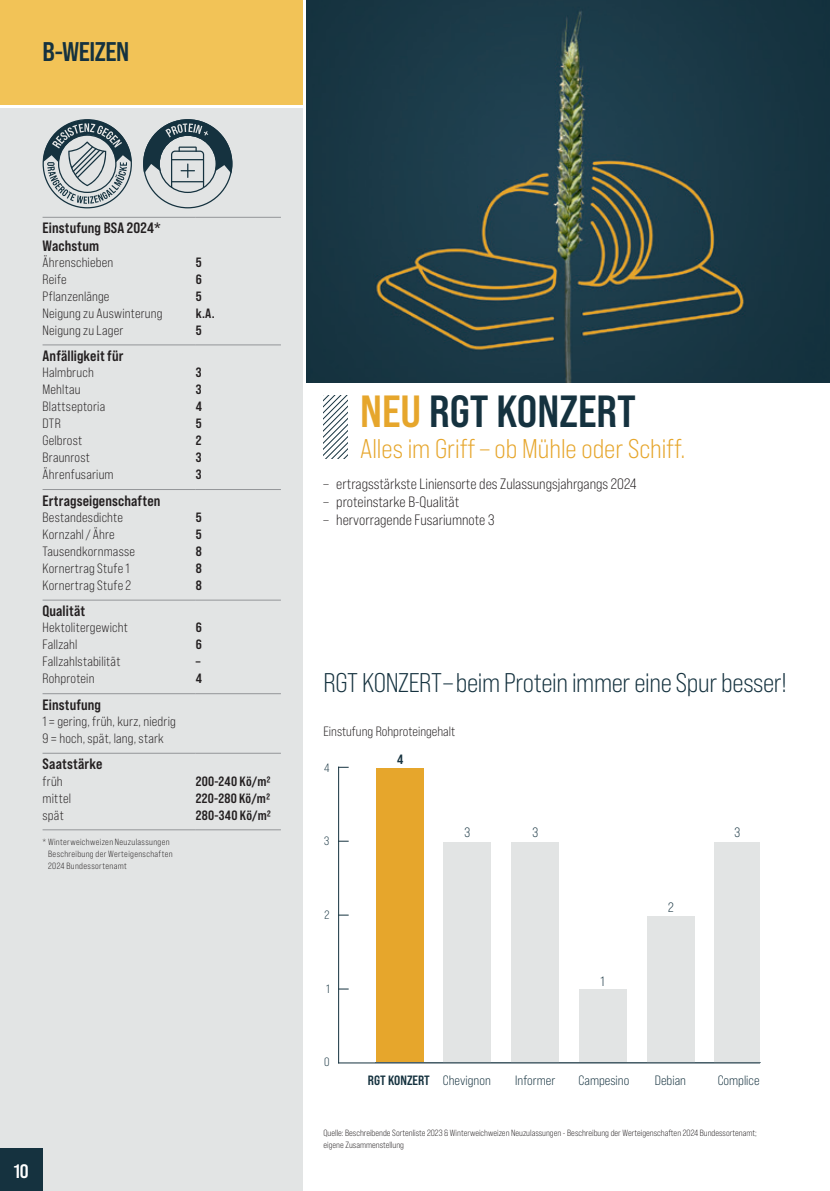
<style>
.page{position:relative;width:830px;height:1191px;background:#fff}
.page>*{position:absolute;margin:0;border:0;box-sizing:border-box;transform-origin:0 0}
.t1{font:45px "Bebas Neue Pro Sm E Bd";color:#15323f}
.t2{font:27px "Bebas Neue Pro Sm E Bk";letter-spacing:-.015em;color:#15323f}
.t3{font:27px "Bebas Neue Pro Sm E Bk";color:#e6a62c}
.t4{font:27px "Bebas Neue Pro Sm E Bd";letter-spacing:-.02em;color:#15323f}
.t5{font:19.5px "Bebas Neue Pro Sm E Bd";color:#fff}
.t6{font:15px "Bebas Neue Pro Sm E Bk";color:#231f20}
.t7{font:15px/18px "Bebas Neue Pro Sm E Bd";letter-spacing:.01em;color:#231f20}
.t8{font:14.1px "Bebas Neue Pro Semi Exp";color:#15323f;scale:1.32 1}
.t9{font:13.5px/16.5px "Bebas Neue Pro Sm E Bk";letter-spacing:.01em;color:#231f20}
.t10{font:13.5px "Bebas Neue Pro Sm E Bd";letter-spacing:.01em;color:#231f20}
.t11{font:13.5px "Bebas Neue Pro Sm E Bk";color:#15323f}
.t12{font:13.5px "Bebas Neue Pro Sm E Bd";color:#15323f}
.t13{font:12px "Bebas Neue Pro Sm E Bk";color:#15323f}
.t14{font:9px/12px "Bebas Neue Pro Sm E Bk";color:#231f20}
.t15{font:9px/12px "Bebas Neue Pro Sm E Bk";letter-spacing:.035em;color:#231f20}
.s1{color:#e6a62c}
.s2{font-family:"Bebas Neue Pro Sm E Bk"}
</style>
<div class="page">
<div style="left:0;top:108px;width:302px;height:1083px;background:#e2e4e4"></div>
<div style="left:0;top:0;width:302px;height:104px;background:#f2c357"></div>
<img style="left:306px;top:0;width:523px;height:383px">
<svg style="left:323px;top:395px;width:24px;height:63px"></svg>
<div style="left:714px;top:842px;width:45px;height:220px;background:#e2e4e4"></div>
<div style="left:646px;top:915px;width:47px;height:147px;background:#e2e4e4"></div>
<div style="left:578px;top:989px;width:48px;height:73px;background:#e2e4e4"></div>
<div style="left:511px;top:842px;width:47px;height:220px;background:#e2e4e4"></div>
<div style="left:443px;top:842px;width:47px;height:220px;background:#e2e4e4"></div>
<div style="left:375px;top:768px;width:48px;height:294px;background:#e6a62c"></div>
<hr style="left:338px;top:1062px;width:421px;height:1px;background:#15323f">
<hr style="left:338px;top:766px;width:1px;height:297px;background:#15323f">
<hr style="left:43px;top:217px;width:153px;height:1px;background:#939598">
<hr style="left:196px;top:217px;width:85px;height:1px;background:#939598">
<hr style="left:43px;top:344px;width:153px;height:1px;background:#939598">
<hr style="left:196px;top:344px;width:85px;height:1px;background:#939598">
<hr style="left:43px;top:489px;width:153px;height:1px;background:#939598">
<hr style="left:196px;top:489px;width:85px;height:1px;background:#939598">
<hr style="left:43px;top:600px;width:153px;height:1px;background:#939598">
<hr style="left:196px;top:600px;width:85px;height:1px;background:#939598">
<hr style="left:43px;top:693px;width:153px;height:1px;background:#939598">
<hr style="left:196px;top:693px;width:85px;height:1px;background:#939598">
<hr style="left:43px;top:753px;width:153px;height:1px;background:#939598">
<hr style="left:196px;top:753px;width:85px;height:1px;background:#939598">
<hr style="left:43px;top:829px;width:153px;height:1px;background:#939598">
<hr style="left:196px;top:829px;width:85px;height:1px;background:#939598">
<svg style="left:43px;top:119px;width:89px;height:89px"></svg>
<svg style="left:143px;top:119px;width:89px;height:89px"></svg>
<div style="left:0;top:1148px;width:43px;height:43px;background:#15323f"></div>
<h2 class="t4" style="left:43px;top:36px;width:88px">B-WEIZEN</h2>
<p class="t7" style="left:43px;top:218px;width:120px">Einstufung BSA 2024*<br>Wachstum</p>
<p class="t9" style="left:43px;top:253px;width:72px">Ährenschieben</p>
<p class="t10" style="left:196px;top:254px;width:7px">5</p>
<p class="t9" style="left:43px;top:270px;width:26px">Reife</p>
<p class="t10" style="left:196px;top:271px;width:8px">6</p>
<p class="t9" style="left:43px;top:287px;width:68px">Pflanzenlänge</p>
<p class="t10" style="left:196px;top:288px;width:7px">5</p>
<p class="t9" style="left:43px;top:304px;width:121px">Neigung zu Auswinterung</p>
<p class="t10" style="left:196px;top:305px;width:20px">k.A.</p>
<p class="t9" style="left:43px;top:321px;width:82px">Neigung zu Lager</p>
<p class="t10" style="left:196px;top:322px;width:7px">5</p>
<p class="t7" style="left:43px;top:346px;width:82px">Anfälligkeit für</p>
<p class="t9" style="left:43px;top:364px;width:53px">Halmbruch</p>
<p class="t10" style="left:196px;top:364px;width:7px">3</p>
<p class="t9" style="left:43px;top:381px;width:39px">Mehltau</p>
<p class="t10" style="left:196px;top:381px;width:7px">3</p>
<p class="t9" style="left:43px;top:398px;width:64px">Blattseptoria</p>
<p class="t10" style="left:196px;top:398px;width:8px">4</p>
<p class="t9" style="left:43px;top:415px;width:20px">DTR</p>
<p class="t10" style="left:196px;top:415px;width:7px">5</p>
<p class="t9" style="left:43px;top:432px;width:41px">Gelbrost</p>
<p class="t10" style="left:196px;top:432px;width:7px">2</p>
<p class="t9" style="left:43px;top:449px;width:49px">Braunrost</p>
<p class="t10" style="left:196px;top:449px;width:7px">3</p>
<p class="t9" style="left:43px;top:466px;width:73px">Ährenfusarium</p>
<p class="t10" style="left:196px;top:466px;width:7px">3</p>
<p class="t7" style="left:43px;top:491px;width:119px">Ertragseigenschaften</p>
<p class="t9" style="left:43px;top:509px;width:82px">Bestandesdichte</p>
<p class="t10" style="left:196px;top:509px;width:7px">5</p>
<p class="t9" style="left:43px;top:526px;width:74px">Kornzahl/Ähre</p>
<p class="t10" style="left:196px;top:526px;width:7px">5</p>
<p class="t9" style="left:43px;top:543px;width:94px">Tausendkornmasse</p>
<p class="t10" style="left:196px;top:543px;width:8px">8</p>
<p class="t9" style="left:43px;top:560px;width:88px">Kornertrag Stufe 1</p>
<p class="t10" style="left:196px;top:560px;width:8px">8</p>
<p class="t9" style="left:43px;top:577px;width:90px">Kornertrag Stufe 2</p>
<p class="t10" style="left:196px;top:577px;width:8px">8</p>
<p class="t7" style="left:43px;top:602px;width:44px">Qualität</p>
<p class="t9" style="left:43px;top:619px;width:87px">Hektolitergewicht</p>
<p class="t10" style="left:196px;top:619px;width:8px">6</p>
<p class="t9" style="left:43px;top:636px;width:36px">Fallzahl</p>
<p class="t10" style="left:196px;top:636px;width:8px">6</p>
<p class="t9" style="left:42px;top:653px;width:79px">Fallzahlstabilität</p>
<p class="t10" style="left:196px;top:653px;width:6px">–</p>
<p class="t9" style="left:42px;top:670px;width:53px">Rohprotein</p>
<p class="t10" style="left:196px;top:670px;width:8px">4</p>
<p class="t7" style="left:43px;top:695px;width:60px">Einstufung</p>
<p class="t9" style="left:43px;top:713px;width:135px">1 = gering, früh, kurz, niedrig<br>9 = hoch, spät, lang, stark</p>
<p class="t7" style="left:43px;top:755px;width:61px">Saatstärke</p>
<p class="t9" style="left:43px;top:772px;width:22px">früh</p>
<p class="t10" style="left:196px;top:772px;width:76px">200-240 Kö/m2</p>
<p class="t9" style="left:43px;top:789px;width:30px">mittel</p>
<p class="t10" style="left:196px;top:790px;width:76px">220-280 Kö/m2</p>
<p class="t9" style="left:43px;top:806px;width:23px">spät</p>
<p class="t10" style="left:196px;top:807px;width:77px">280-340 Kö/m2</p>
<p class="t15" style="left:48px;top:836px;width:126px;text-indent:-5px">* Winterweichweizen Neuzulassungen<br>Beschreibung der Werteigenschaften<br>2024 Bundessortenamt</p>
<h3 class="t5" style="left:14px;top:1159px;width:17px">10</h3>
<h1 class="t1" style="left:360px;top:384px;width:277px"><span class="s1">NEU</span> RGT KONZERT</h1>
<h2 class="t3" style="left:360px;top:433px;width:326px">Alles im Griff – ob Mühle oder Schiff.</h2>
<p class="t6" style="left:323px;top:475px;width:314px">– ertragsstärkste Liniensorte des Zulassungsjahrgangs 2024</p>
<p class="t6" style="left:323px;top:493px;width:137px">– proteinstarke B-Qualität</p>
<p class="t6" style="left:323px;top:511px;width:172px">– hervorragende Fusariumnote 3</p>
<h2 class="t2" style="left:323px;top:667px;width:464px">RGT KONZERT – beim Protein immer eine Spur besser!</h2>
<p class="t8" style="left:325px;top:686px;width:8px">5</p>
<p class="t9" style="left:323px;top:723px;width:133px">Einstufung Rohproteingehalt</p>
<p class="t8" style="left:324px;top:760px;width:8px">4</p>
<p class="t13" style="left:324px;top:760px;width:7px">4</p>
<p class="t13" style="left:324px;top:834px;width:7px">3</p>
<p class="t8" style="left:325px;top:834px;width:8px">3</p>
<p class="t13" style="left:324px;top:908px;width:7px">2</p>
<p class="t8" style="left:325px;top:907px;width:7px">2</p>
<p class="t13" style="left:326px;top:981px;width:5px">1</p>
<p class="t8" style="left:327px;top:981px;width:6px">1</p>
<p class="t13" style="left:324px;top:1055px;width:7px">0</p>
<p class="t8" style="left:324px;top:1055px;width:8px">0</p>
<p class="t12" style="left:397px;top:751px;width:8px">4</p>
<p class="t11" style="left:464px;top:824px;width:7px">3</p>
<p class="t11" style="left:532px;top:824px;width:7px">3</p>
<p class="t11" style="left:600px;top:973px;width:5px">1</p>
<p class="t11" style="left:667px;top:899px;width:7px">2</p>
<p class="t11" style="left:734px;top:824px;width:7px">3</p>
<p class="t12" style="left:368px;top:1072px;width:124px">RGT KONZERT <span class="s2">Chevignon</span></p>
<p class="t11" style="left:515px;top:1072px;width:42px">Informer</p>
<p class="t11" style="left:578px;top:1072px;width:52px">Campesino</p>
<p class="t11" style="left:654px;top:1072px;width:33px">Debian</p>
<p class="t11" style="left:717px;top:1072px;width:43px">Complice</p>
<p class="t14" style="left:323px;top:1127px;width:434px">Quelle: Beschreibende Sortenliste 2023 &amp; Winterweichweizen Neuzulassungen - Beschreibung der Werteigenschaften 2024 Bundessortenamt; eigene Zusammenstellung</p>
</div>
